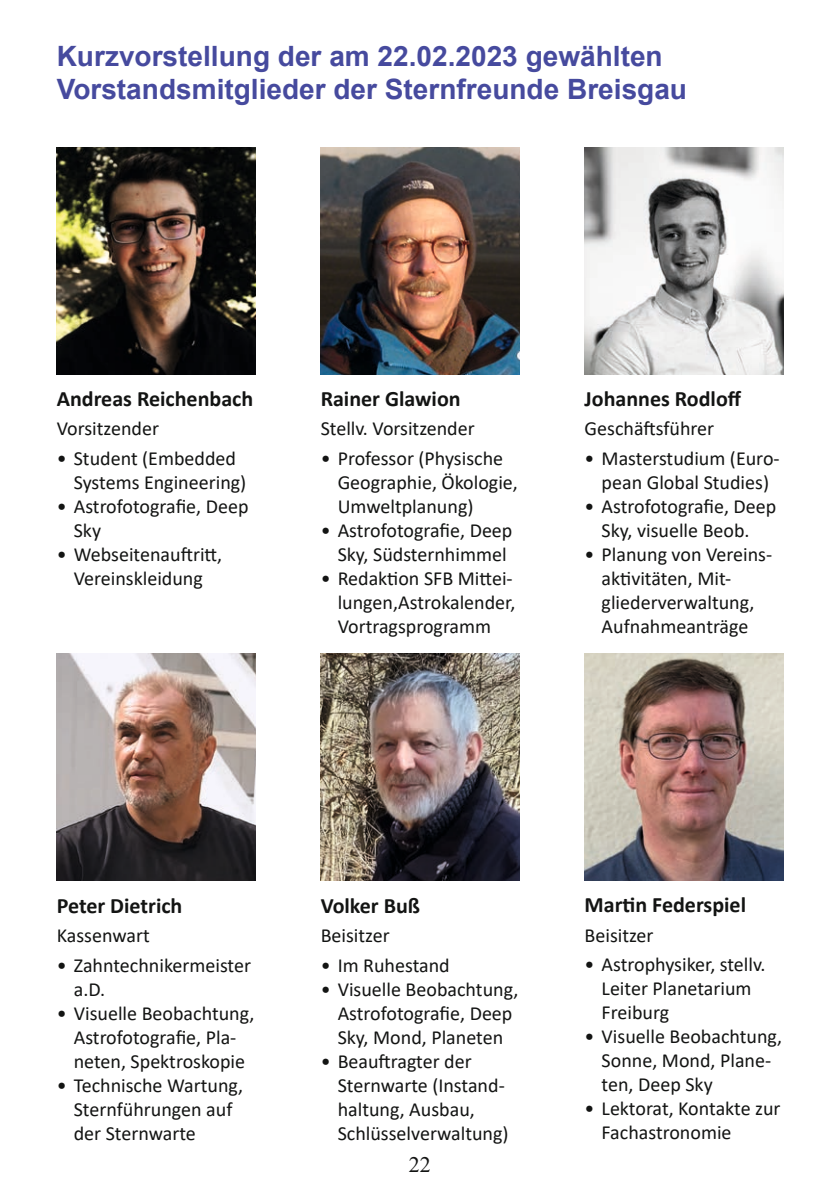
<style>
.page{position:relative;width:840px;height:1191px;background:#fff}
.page>*{position:absolute;margin:0;border:0;box-sizing:border-box;transform-origin:0 0}
.t1{font:700 28px/33.6px "Arial";color:#464a9e}
.t2{font:700 22px "Calibri";color:#131413}
.t3{font:22px "Times New Roman";color:#131413}
.t4{font:20px/24px "Calibri";color:#131413}
</style>
<div class="page">
<img style="left:57px;top:147px;width:198px;height:227px">
<img style="left:320px;top:147px;width:199px;height:227px">
<img style="left:584px;top:147px;width:198px;height:227px">
<img style="left:57px;top:653px;width:198px;height:227px">
<img style="left:320px;top:653px;width:199px;height:227px">
<img style="left:584px;top:653px;width:198px;height:227px">
<h1 class="t1" style="left:57px;top:39px;width:631px">Kurzvorstellung der am 22.02.2023 gewählten<br>Vorstandsmitglieder der Sternfreunde Breisgau</h1>
<p class="t2" style="left:57px;top:383px;width:198px">Andreas Reichenbach</p>
<p class="t4" style="left:57px;top:416px;width:104px">Vorsitzender</p>
<p class="t4" style="left:74px;top:446px;width:174px;text-indent:-17px">• Student (Embedded<br>Systems Engineering)</p>
<p class="t4" style="left:74px;top:494px;width:176px;text-indent:-17px">• Astrofotografie, Deep<br>Sky</p>
<p class="t4" style="left:57px;top:542px;width:167px;text-align:center">• Webseitenauftritt,<br>Vereinskleidung</p>
<p class="t2" style="left:320px;top:383px;width:141px">Rainer Glawion</p>
<p class="t4" style="left:320px;top:416px;width:155px">Stellv. Vorsitzender</p>
<p class="t4" style="left:337px;top:446px;width:182px;text-indent:-17px">• Professor (Physische<br>Geographie, Ökologie,<br>Umweltplanung)</p>
<p class="t4" style="left:320px;top:518px;width:193px;text-align:center">• Astrofotografie, Deep<br>Sky, Südsternhimmel</p>
<p class="t4" style="left:337px;top:566px;width:179px;text-indent:-17px">• Redaktion SFB Mittei&shy;lungen,Astrokalender,<br>Vortragsprogramm</p>
<p class="t2" style="left:584px;top:383px;width:158px">Johannes Rodloff</p>
<p class="t4" style="left:584px;top:416px;width:131px">Geschäftsführer</p>
<p class="t4" style="left:584px;top:446px;width:196px;text-align:center">• Masterstudium (Euro&shy;pean Global Studies)</p>
<p class="t4" style="left:584px;top:494px;width:193px;text-align:center">• Astrofotografie, Deep<br>Sky, visuelle Beob.</p>
<p class="t4" style="left:601px;top:542px;width:171px;text-indent:-17px">• Planung von Vereins&shy;aktivitäten, Mit&shy;gliederverwaltung,<br>Aufnahmeanträge</p>
<p class="t2" style="left:57px;top:889px;width:127px">Peter Dietrich</p>
<p class="t4" style="left:57px;top:923px;width:94px">Kassenwart</p>
<p class="t4" style="left:74px;top:952px;width:179px;text-indent:-17px">• Zahntechnikermeister a.D.</p>
<p class="t4" style="left:57px;top:1000px;width:199px;text-align:center">• Visuelle Beobachtung,<br>Astrofotografie, Pla&shy;neten, Spektroskopie</p>
<p class="t4" style="left:74px;top:1072px;width:171px;text-indent:-17px">• Technische Wartung,<br>Sternführungen auf der Sternwarte</p>
<p class="t2" style="left:320px;top:889px;width:101px">Volker Buß</p>
<p class="t4" style="left:320px;top:923px;width:70px">Beisitzer</p>
<p class="t4" style="left:320px;top:952px;width:130px">• Im Ruhestand</p>
<p class="t4" style="left:320px;top:976px;width:199px;text-align:center">• Visuelle Beobachtung,<br>Astrofotografie, Deep<br>Sky, Mond, Planeten</p>
<p class="t4" style="left:337px;top:1048px;width:172px;text-indent:-17px">• Beauftragter der<br>Sternwarte (Instand&shy;haltung, Ausbau,<br>Schlüsselverwaltung)</p>
<p class="t3" style="left:409px;top:1149px;width:23px">22</p>
<p class="t2" style="left:584px;top:889px;width:163px">Martin Federspiel</p>
<p class="t4" style="left:584px;top:922px;width:70px">Beisitzer</p>
<p class="t4" style="left:601px;top:952px;width:165px;text-indent:-17px">• Astrophysiker, stellv.<br>Leiter Planetarium<br>Freiburg</p>
<p class="t4" style="left:601px;top:1024px;width:182px;text-indent:-17px">• Visuelle Beobachtung,<br>Sonne, Mond, Plane&shy;ten, Deep Sky</p>
<p class="t4" style="left:601px;top:1096px;width:180px;text-indent:-17px">• Lektorat, Kontakte zur<br>Fachastronomie</p>
</div>
